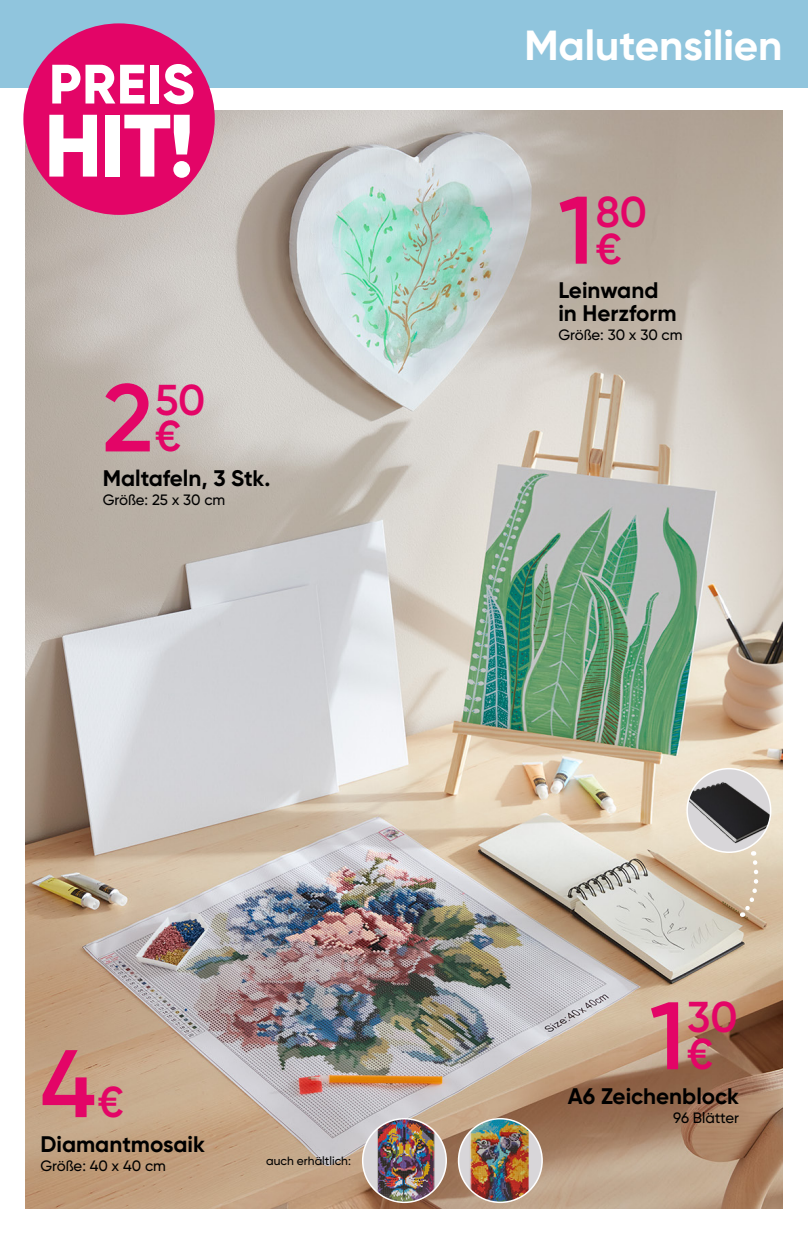
<style>
.page{position:relative;width:808px;height:1234px;background:#fff}
.page>*{position:absolute;margin:0;border:0;box-sizing:border-box;transform-origin:0 0}
.t1{font:600 95.7px "Gilroy";color:#e30567}
.t2{font:800 88.2px "Gilroy";color:#fff}
.t3{font:700 63px "Gilroy";color:#fff}
.t4{font:800 55.35px "Gilroy";letter-spacing:.01em;color:#fff}
.t5{font:600 43.2px/36.8px "Gilroy";color:#e30567;text-align:center}
.t6{font:700 42px "Gilroy";color:#fff}
.t7{font:700 22.5px/22.5px "Gilroy";color:#000}
.t8{font:500 15px "Gilroy";color:#000}
.t9{font:500 12px "Gilroy";color:#000}
.s1{font-size:95.7px}
.s2{font-size:43.2px}
</style>
<div class="page">
<img style="left:26px;top:111px;width:756px;height:1097px">
<img style="left:363px;top:1118px;width:83px;height:83px;border-radius:42px">
<div style="left:362px;top:1117px;width:85px;height:85px;border:2px solid #fff;border-radius:50%"></div>
<img style="left:458px;top:1118px;width:84px;height:83px;border-radius:42px">
<div style="left:458px;top:1117px;width:85px;height:85px;border:2px solid #fff;border-radius:50%"></div>
<img style="left:687px;top:768px;width:84px;height:84px;border-radius:42px">
<div style="left:686px;top:767px;width:85px;height:85px;border:2px solid #fff;border-radius:50%"></div>
<svg style="left:739px;top:851px;width:20px;height:66px"></svg>
<div style="left:0;top:0;width:808px;height:87px;background:#90c5dd"></div>
<div style="left:23px;top:23px;width:192px;height:192px;background:#e30567;border-radius:50%"></div>
<img style="left:730px;top:87px;width:78px;height:275px">
<h3 class="t4" style="left:49px;top:49px;width:147px">PREIS</h3>
<h2 class="t2" style="left:44px;top:90px;width:152px">HIT!</h2>
<h3 class="t5" style="left:155px;top:381px;width:52px;text-align:left;text-indent:-52px"><span class="s1">2</span>50 €</h3>
<p class="t7" style="left:103px;top:466px;width:169px">Maltafeln, 3 Stk.</p>
<p class="t8" style="left:103px;top:491px;width:124px">Größe: 25 x 30 cm</p>
<h3 class="t3" style="left:389px;top:6px;width:391px">Nazwa/hasło</h3>
<h3 class="t6" style="left:524px;top:19px;width:260px">Malutensilien</h3>
<h3 class="t5" style="left:558px;top:193px;width:90px"><span class="s1">1</span>80 €</h3>
<p class="t7" style="left:558px;top:279px;width:120px">Leinwand in Herzform</p>
<p class="t8" style="left:558px;top:325px;width:126px">Größe: 30 x 30 cm</p>
<h1 class="t1" style="left:40px;top:1023px;width:85px">4<span class="s2">€</span></h1>
<p class="t7" style="left:40px;top:1131px;width:166px">Diamantmosaik</p>
<p class="t8" style="left:40px;top:1156px;width:127px">Größe: 40 x 40 cm</p>
<p class="t9" style="left:266px;top:1153px;width:86px">auch erhältlich:</p>
<h3 class="t5" style="left:650px;top:998px;width:89px"><span class="s1">1</span>30 €</h3>
<p class="t7" style="left:568px;top:1084px;width:173px">A6 Zeichenblock</p>
<p class="t8" style="left:673px;top:1108px;width:67px">96 Blätter</p>
</div>
